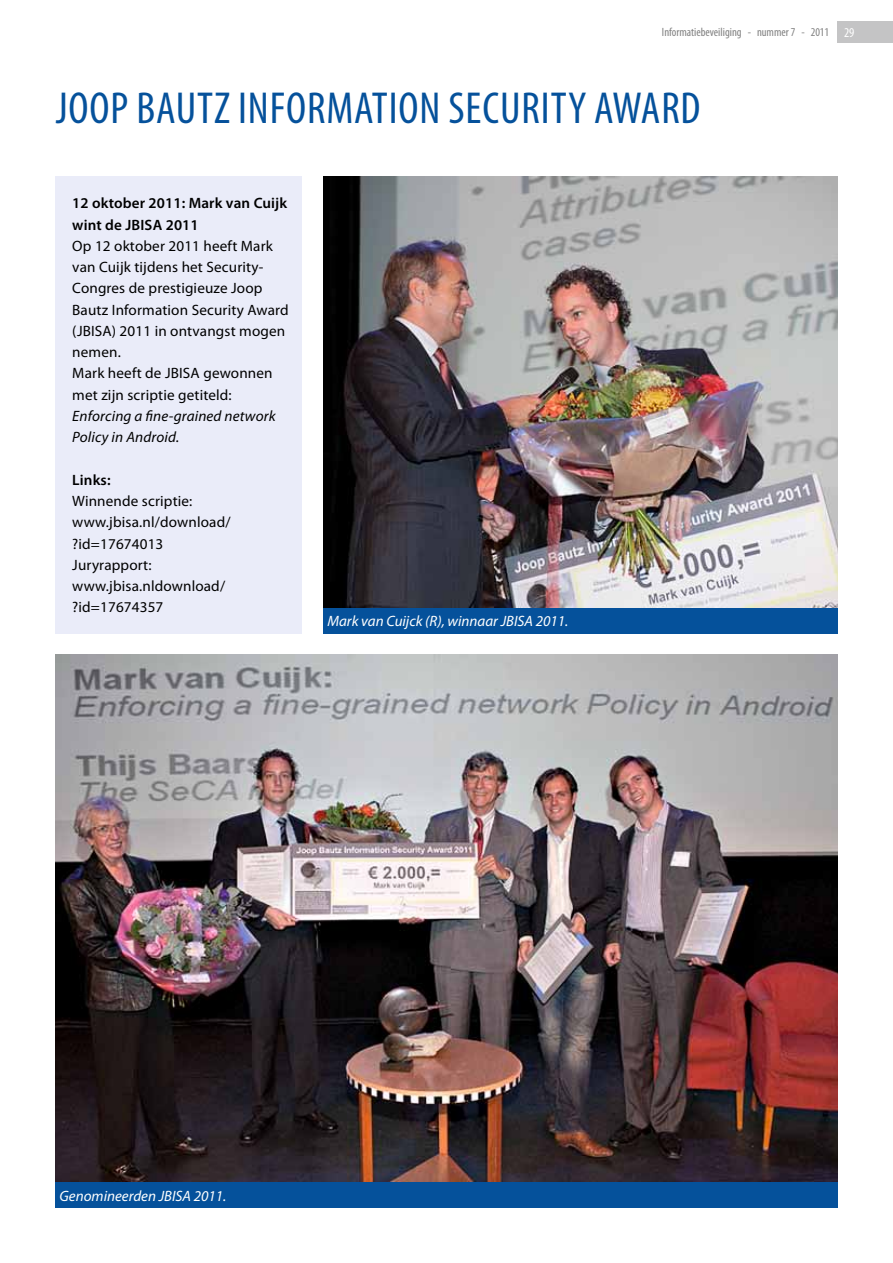
<style>
.page{position:relative;width:893px;height:1263px;background:#fff}
.page>*{position:absolute;margin:0;border:0;box-sizing:border-box;transform-origin:0 0}
.t1{font:condensed 45px "Myriad Pro";letter-spacing:.02em;color:#05519b}
.t2{font:15px/21.3px "Myriad Pro";letter-spacing:.01em;color:#000}
.t3{font:italic 15px "Myriad Pro";color:#fff}
.t4{font:600 15px/21.3px "Myriad Pro";letter-spacing:.01em;color:#000}
.t5{font:italic 15px/21.3px "Myriad Pro";letter-spacing:.01em;color:#000}
.t6{font:condensed 12px "Myriad Pro";color:#818181}
.s1{font-size:13.5px;color:#fff}
</style>
<div class="page">
<img style="left:55px;top:655px;width:783px;height:527px">
<div style="left:55px;top:1182px;width:783px;height:26px;background:#05519b"></div>
<img style="left:323px;top:176px;width:515px;height:432px">
<div style="left:323px;top:608px;width:515px;height:26px;background:#05519b"></div>
<div style="left:55px;top:176px;width:247px;height:458px;background:#eaecf9"></div>
<div style="left:838px;top:21px;width:55px;height:22px;background:#c4c4c5"></div>
<p class="t6" style="left:662px;top:25px;width:194px">INFORMATIEBEVEILIGING - NUMMER 7 - 2011 <span class="s1">29</span></p>
<h1 class="t1" style="left:56px;top:81px;width:646px">JOOP BAUTZ INFORMATION SECURITY AWARD</h1>
<p class="t4" style="left:72px;top:192px;width:216px">12 oktober 2011: Mark van Cuijk wint de JBISA 2011</p>
<p class="t2" style="left:72px;top:235px;width:218px">Op 12 oktober 2011 heeft Mark van Cuijk tijdens het Security-<br>Congres de prestigieuze Joop<br>Bautz Information Security Award (JBISA) 2011 in ontvangst mogen nemen.<br>Mark heeft de JBISA gewonnen met zijn scriptie getiteld:</p>
<p class="t5" style="left:72px;top:405px;width:205px">Enforcing a fine-grained network<br>Policy in Android.</p>
<p class="t4" style="left:72px;top:469px;width:40px">Links:</p>
<p class="t2" style="left:72px;top:490px;width:160px">Winnende scriptie: www.jbisa.nl/download/ ?id=17674013<br>Juryrapport: www.jbisa.nldownload/ ?id=17674357</p>
<p class="t3" style="left:327px;top:612px;width:243px">Mark van Cuijck (R), winnaar JBISA 2011.</p>
<p class="t3" style="left:60px;top:1186px;width:168px">Genomineerden JBISA 2011.</p>
</div>
